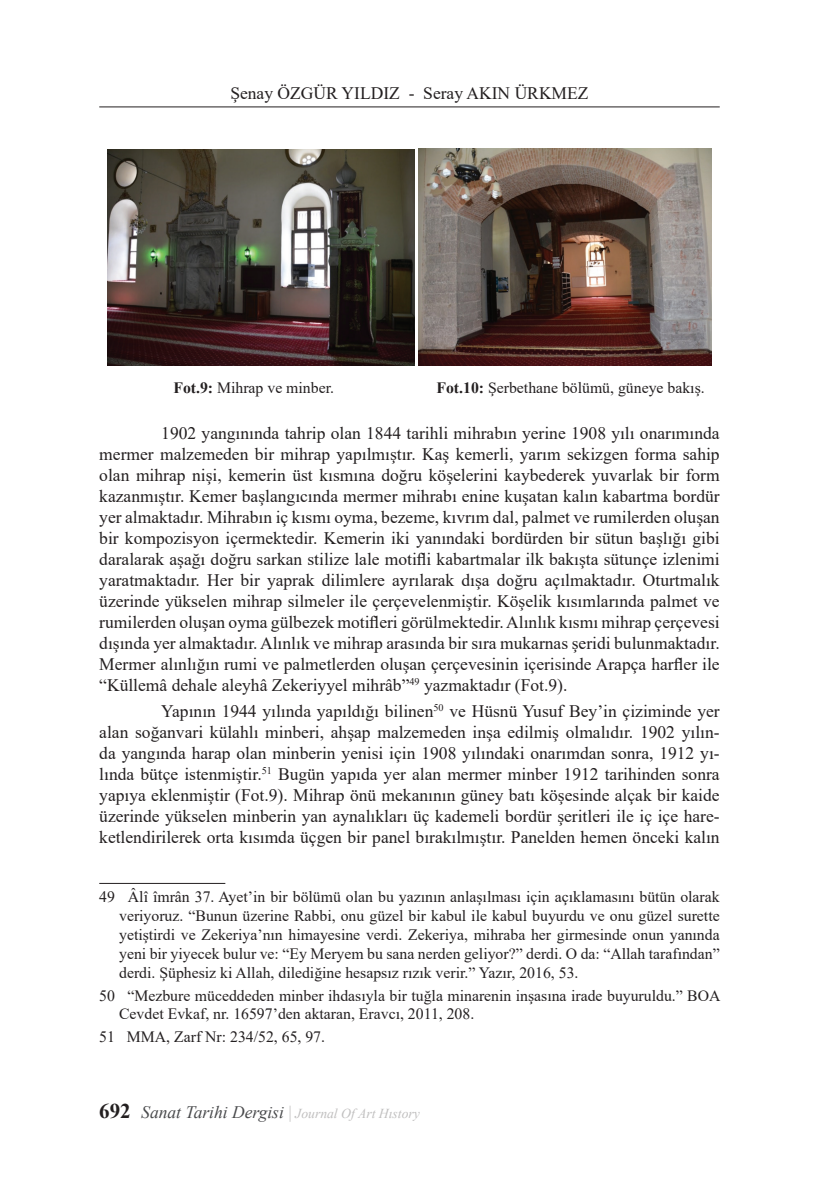
<style>
.page{position:relative;width:819px;height:1191px;background:#fff}
.page>*{position:absolute;margin:0;border:0;box-sizing:border-box;transform-origin:0 0}
.t1{font:17.5px/21px "Times New Roman";color:#231f20;text-align:justify}
.t2{font:15.75px/18.9px "Times New Roman";color:#231f20;text-align:justify}
.t3{font:italic 13.65px "Times New Roman";color:#c0bfbf}
.s1{font-weight:700}
.s2{font-weight:700;font-style:normal;font-size:21px;color:#231f20}
.s3{font-size:17.5px;color:#494a4c}
.s4{font-style:normal;font-size:17.5px}
</style>
<div class="page">
<hr style="left:99px;top:107px;width:620px;height:1px;background:#231f20">
<img style="left:108px;top:149px;width:306px;height:216px">
<img style="left:418px;top:149px;width:293px;height:216px">
<hr style="left:99px;top:883px;width:126px;height:1px;background:#231f20">
<p class="t1" style="left:230px;top:82px;width:360px">Şenay ÖZGÜR YILDIZ - Seray AKIN ÜRKMEZ</p>
<p class="t2" style="left:173px;top:378px;width:162px"><span class="s1">Fot.9:</span> Mihrap ve minber.</p>
<p class="t2" style="left:436px;top:378px;width:270px"><span class="s1">Fot.10:</span> Şerbethane bölümü, güneye bakış.</p>
<p class="t1" style="left:99px;top:422px;width:622px;text-indent:62px">1902 yangınında tahrip olan 1844 tarihli mihrabın yerine 1908 yılı onarımında mermer malzemeden bir mihrap yapılmıştır. Kaş kemerli, yarım sekizgen forma sahip olan mihrap nişi, kemerin üst kısmına doğru köşelerini kaybederek yuvarlak bir form kazanmıştır. Kemer başlangıcında mermer mihrabı enine kuşatan kalın kabartma bordür yer almaktadır. Mihrabın iç kısmı oyma, bezeme, kıvrım dal, palmet ve rumilerden oluşan bir kompozisyon içermektedir. Kemerin iki yanındaki bordürden bir sütun başlığı gibi daralarak aşağı doğru sarkan stilize lale motifli kabartmalar ilk bakışta sütunçe izlenimi yaratmaktadır. Her bir yaprak dilimlere ayrılarak dışa doğru açılmaktadır. Oturtmalık üzerinde yükselen mihrap silmeler ile çerçevelenmiştir. Köşelik kısımlarında palmet ve rumilerden oluşan oyma gülbezek motifleri görülmektedir. Alınlık kısmı mihrap çerçevesi dışında yer almaktadır. Alınlık ve mihrap arasında bir sıra mukarnas şeridi bulunmaktadır.<br>Mermer alınlığın rumi ve palmetlerden oluşan çerçevesinin içerisinde Arapça harfler ile “Küllemâ dehale aleyhâ Zekeriyyel mihrâb”<sup>49</sup> yazmaktadır (Fot.9).</p>
<p class="t1" style="left:99px;top:700px;width:622px;text-indent:62px">Yapının 1944 yılında yapıldığı bilinen<sup>50</sup> ve Hüsnü Yusuf Bey’in çiziminde yer alan soğanvari külahlı minberi, ahşap malzemeden inşa edilmiş olmalıdır. 1902 yılın&shy;da yangında harap olan minberin yenisi için 1908 yılındaki onarımdan sonra, 1912 yı&shy;lında bütçe istenmiştir.<sup>51</sup> Bugün yapıda yer alan mermer minber 1912 tarihinden sonra yapıya eklenmiştir (Fot.9). Mihrap önü mekanının güney batı köşesinde alçak bir kaide üzerinde yükselen minberin yan aynalıkları üç kademeli bordür şeritleri ile iç içe hare&shy;ketlendirilerek orta kısımda üçgen bir panel bırakılmıştır. Panelden hemen önceki kalın</p>
<p class="t2" style="left:119px;top:887px;width:602px;text-indent:-20px">49 Âlî îmrân 37. Ayet’in bir bölümü olan bu yazının anlaşılması için açıklamasını bütün olarak veriyoruz. “Bunun üzerine Rabbi, onu güzel bir kabul ile kabul buyurdu ve onu güzel surette yetiştirdi ve Zekeriya’nın himayesine verdi. Zekeriya, mihraba her girmesinde onun yanında yeni bir yiyecek bulur ve: “Ey Meryem bu sana nerden geliyor?” derdi. O da: “Allah tarafından” derdi. Şüphesiz ki Allah, dilediğine hesapsız rızık verir.” Yazır, 2016, 53.</p>
<p class="t2" style="left:119px;top:985px;width:603px;text-indent:-20px">50 “Mezbure müceddeden minber ihdasıyla bir tuğla minarenin inşasına irade buyuruldu.” BOA<br>Cevdet Evkaf, nr. 16597’den aktaran, Eravcı, 2011, 208.</p>
<p class="t2" style="left:99px;top:1027px;width:227px">51 MMA, Zarf Nr: 234/52, 65, 97.</p>
<p class="t3" style="left:99px;top:1104px;width:322px"><span class="s2">692</span> <span class="s3">Sanat Tarihi Dergisi</span> <span class="s4">|</span> Journal Of Art Hıstory</p>
</div>
